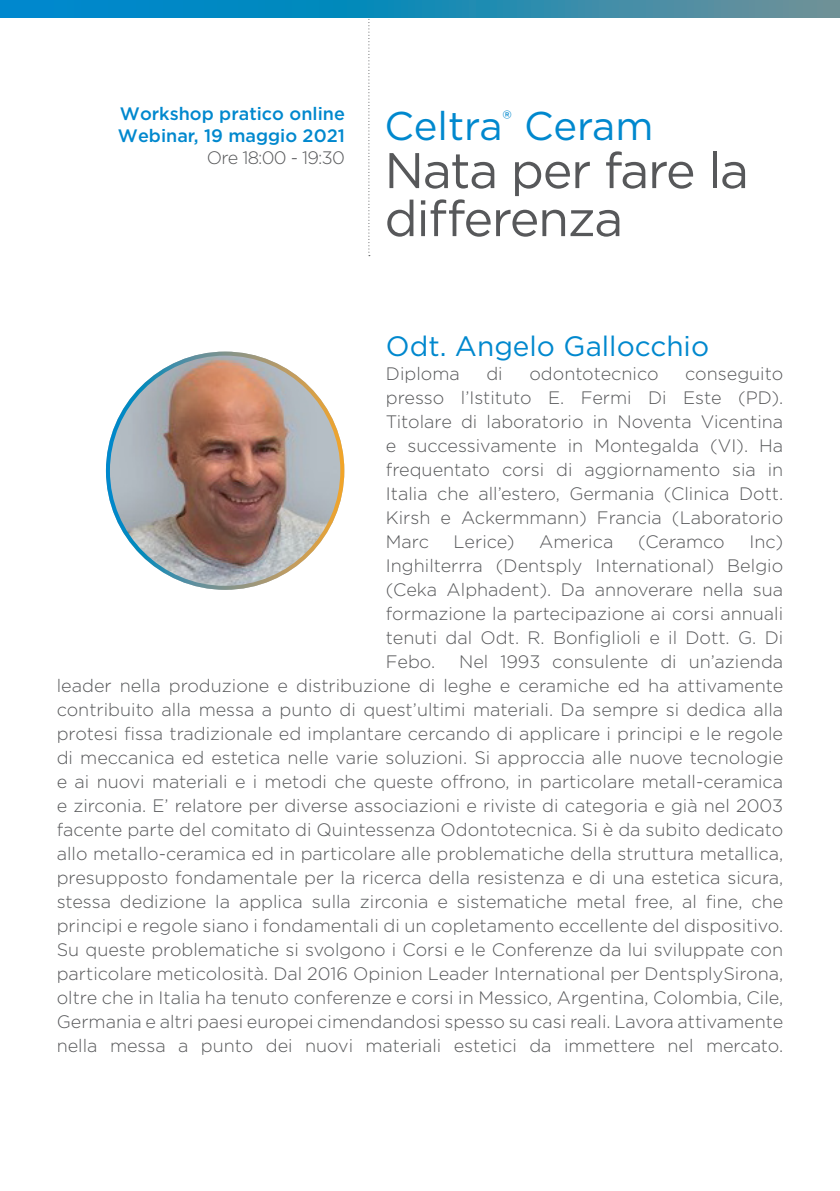
<style>
.page{position:relative;width:840px;height:1191px;background:#fff}
.page>*{position:absolute;margin:0;border:0;box-sizing:border-box;transform-origin:0 0}
.t1{font:50px/48px "Gotham";letter-spacing:-.025em;color:#57585a}
.t2{font:40px "Gotham";color:#0088ce}
.t3{font:28px "Gotham";color:#0088ce}
.t4{font:300 18px/24px "Gotham";color:#57585a;text-align:justify}
.t5{font:500 18px/22px "Gotham";color:#0088ce;text-align:right}
.s1{font-weight:300;color:#57585a}
</style>
<div class="page">
<img style="left:106px;top:351px;width:238px;height:239px;border-radius:119px">
<svg style="left:368px;top:17px;width:2px;height:239px"></svg>
<svg style="left:0;top:0;width:839px;height:17px;background:#228bb4"></svg>
<p class="t5" style="left:118px;top:102px;width:228px">Workshop pratico online<br>Webinar, 19 maggio 2021<br><span class="s1">Ore 18:00 - 19:30</span></p>
<p class="t2" style="left:384px;top:100px;width:270px">Celtra<sup>®</sup> Ceram</p>
<p class="t1" style="left:384px;top:145px;width:366px">Nata per fare la differenza</p>
<p class="t3" style="left:386px;top:328px;width:324px">Odt. Angelo Gallocchio</p>
<p class="t4" style="left:386px;top:361px;width:75px">Diploma</p>
<p class="t4" style="left:486px;top:361px;width:18px">di</p>
<p class="t4" style="left:529px;top:361px;width:131px">odontotecnico</p>
<p class="t4" style="left:386px;top:361px;width:398px;text-indent:299px">conseguito presso l’Istituto E. Fermi Di Este (PD).<br>Titolare di laboratorio in Noventa Vicentina e successivamente in Montegalda (VI). Ha frequentato corsi di aggiornamento sia in Italia che all’estero, Germania (Clinica Dott.<br>Kirsh e Ackermmann) Francia (Laboratorio Marc</p>
<p class="t4" style="left:386px;top:529px;width:398px;text-indent:363px">Inc)<br>Inghilterrra (Dentsply International) Belgio (Ceka Alphadent). Da annoverare nella sua formazione la partecipazione ai corsi annuali tenuti dal Odt. R. Bonfiglioli e il Dott. G. Di Febo.</p>
<p class="t4" style="left:453px;top:529px;width:62px">Lerice)</p>
<p class="t4" style="left:539px;top:529px;width:76px">America</p>
<p class="t4" style="left:637px;top:529px;width:88px">(Ceramco</p>
<p class="t4" style="left:459px;top:649px;width:325px">Nel 1993 consulente di un’azienda</p>
<p class="t4" style="left:57px;top:673px;width:727px">leader nella produzione e distribuzione di leghe e ceramiche ed ha attivamente contribuito alla messa a punto di quest’ultimi materiali. Da sempre si dedica alla protesi fissa tradizionale ed implantare cercando di applicare i principi e le regole di meccanica ed estetica nelle varie soluzioni. Si approccia alle nuove tecnologie e ai nuovi materiali e i metodi che queste offrono, in particolare metall-ceramica e zirconia. E’ relatore per diverse associazioni e riviste di categoria e già nel 2003 facente parte del comitato di Quintessenza Odontotecnica. Si è da subito dedicato allo metallo-ceramica ed in particolare alle problematiche della struttura metallica, presupposto fondamentale per la ricerca della resistenza e di una estetica sicura, stessa dedizione la applica sulla zirconia e sistematiche metal free, al fine, che principi e regole siano i fondamentali di un copletamento eccellente del dispositivo.<br>Su queste problematiche si svolgono i Corsi e le Conferenze da lui sviluppate con particolare meticolosità. Dal 2016 Opinion Leader International per DentsplySirona, oltre che in Italia ha tenuto conferenze e corsi in Messico, Argentina, Colombia, Cile, Germania e altri paesi europei cimendandosi spesso su casi reali. Lavora attivamente nella messa a punto dei nuovi materiali estetici da immettere nel mercato.</p>
</div>
